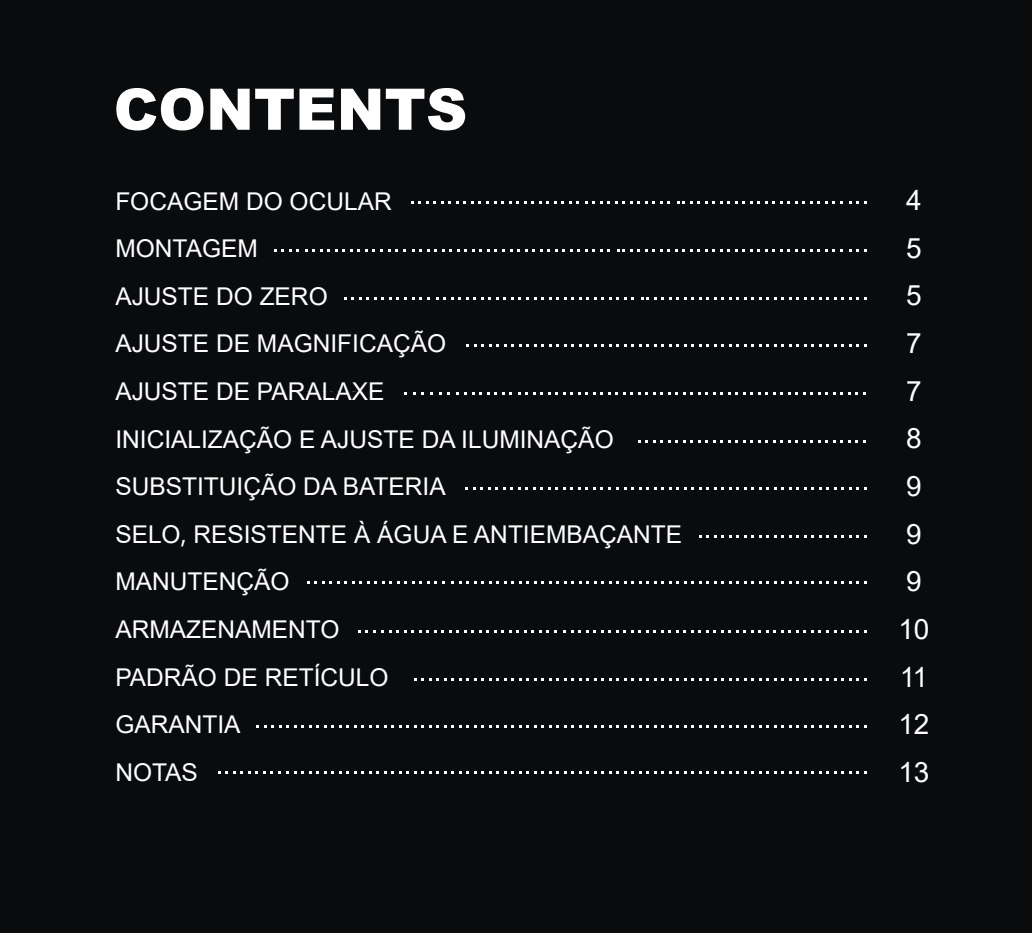
<style>
.page{position:relative;width:1032px;height:933px;background:#090b0c}
.page>*{position:absolute;margin:0;border:0;box-sizing:border-box;transform-origin:0 0}
.t1{font:900 57.4px "Arial";color:#fff}
.t2{font:28px "Arial";color:#fff}
.t3{font:28px "Arial";color:#fff;scale:.96 1}
.t4{font:24.5px "Arial";color:#fff}
.s1{font-family:"Microsoft Ya Hei"}
</style>
<div class="page">
<svg style="left:218px;top:771px;width:648px;height:3px"></svg>
<svg style="left:849px;top:201px;width:17px;height:3px"></svg>
<svg style="left:849px;top:249px;width:17px;height:3px"></svg>
<svg style="left:436px;top:297px;width:198px;height:2px"></svg>
<svg style="left:344px;top:297px;width:85px;height:2px"></svg>
<svg style="left:585px;top:201px;width:85px;height:3px"></svg>
<svg style="left:411px;top:201px;width:168px;height:3px"></svg>
<svg style="left:677px;top:201px;width:165px;height:3px"></svg>
<svg style="left:641px;top:297px;width:225px;height:2px"></svg>
<svg style="left:412px;top:249px;width:198px;height:3px"></svg>
<svg style="left:274px;top:249px;width:25px;height:3px"></svg>
<svg style="left:305px;top:249px;width:100px;height:3px"></svg>
<svg style="left:617px;top:249px;width:225px;height:3px"></svg>
<svg style="left:638px;top:440px;width:227px;height:2px"></svg>
<svg style="left:456px;top:392px;width:56px;height:2px"></svg>
<svg style="left:465px;top:487px;width:145px;height:3px"></svg>
<svg style="left:518px;top:392px;width:347px;height:2px"></svg>
<svg style="left:616px;top:487px;width:250px;height:3px"></svg>
<svg style="left:699px;top:535px;width:167px;height:2px"></svg>
<svg style="left:307px;top:581px;width:138px;height:2px"></svg>
<svg style="left:358px;top:630px;width:198px;height:3px"></svg>
<svg style="left:451px;top:581px;width:415px;height:2px"></svg>
<svg style="left:563px;top:630px;width:303px;height:3px"></svg>
<svg style="left:414px;top:678px;width:452px;height:2px"></svg>
<svg style="left:256px;top:725px;width:610px;height:3px"></svg>
<svg style="left:466px;top:344px;width:400px;height:3px"></svg>
<h1 class="t1" style="left:114px;top:68px;width:355px">CONTENTS</h1>
<p class="t4" style="left:115px;top:184px;width:278px">FOCAGEM DO OCULAR</p>
<p class="t2" style="left:906px;top:181px;width:17px">4</p>
<p class="t4" style="left:115px;top:231px;width:144px">MONTAGEM</p>
<p class="t2" style="left:906px;top:228px;width:17px">5</p>
<p class="t4" style="left:115px;top:279px;width:214px">AJUSTE DO ZERO</p>
<p class="t2" style="left:906px;top:276px;width:17px">5</p>
<p class="t4" style="left:115px;top:327px;width:332px">AJUSTE DE MAGNIFICAÇÃO</p>
<p class="t2" style="left:906px;top:324px;width:17px">7</p>
<p class="t4" style="left:115px;top:374px;width:271px">AJUSTE DE PARALAXE</p>
<p class="t2" style="left:906px;top:371px;width:17px">7</p>
<p class="t4" style="left:115px;top:422px;width:500px">INICIALIZAÇÃO E AJUSTE DA ILUMINAÇÃO</p>
<p class="t2" style="left:906px;top:419px;width:17px">8</p>
<p class="t4" style="left:115px;top:469px;width:332px">SUBSTITUIÇÃO DA BATERIA</p>
<p class="t2" style="left:906px;top:467px;width:17px">9</p>
<p class="t4" style="left:115px;top:517px;width:568px">SELO<span class="s1">,</span> RESISTENTE À ÁGUA E ANTIEMBAÇANTE</p>
<p class="t2" style="left:906px;top:514px;width:17px">9</p>
<p class="t4" style="left:115px;top:565px;width:176px">MANUTENÇÃO</p>
<p class="t2" style="left:906px;top:562px;width:17px">9</p>
<p class="t4" style="left:115px;top:612px;width:226px">ARMAZENAMENTO</p>
<p class="t2" style="left:898px;top:610px;width:33px">10</p>
<p class="t4" style="left:115px;top:660px;width:275px">PADRÃO DE RETÍCULO</p>
<p class="t3" style="left:900px;top:657px;width:31px">11</p>
<p class="t4" style="left:115px;top:708px;width:127px">GARANTIA</p>
<p class="t2" style="left:898px;top:705px;width:33px">12</p>
<p class="t4" style="left:115px;top:755px;width:84px">NOTAS</p>
<p class="t2" style="left:898px;top:752px;width:33px">13</p>
</div>
